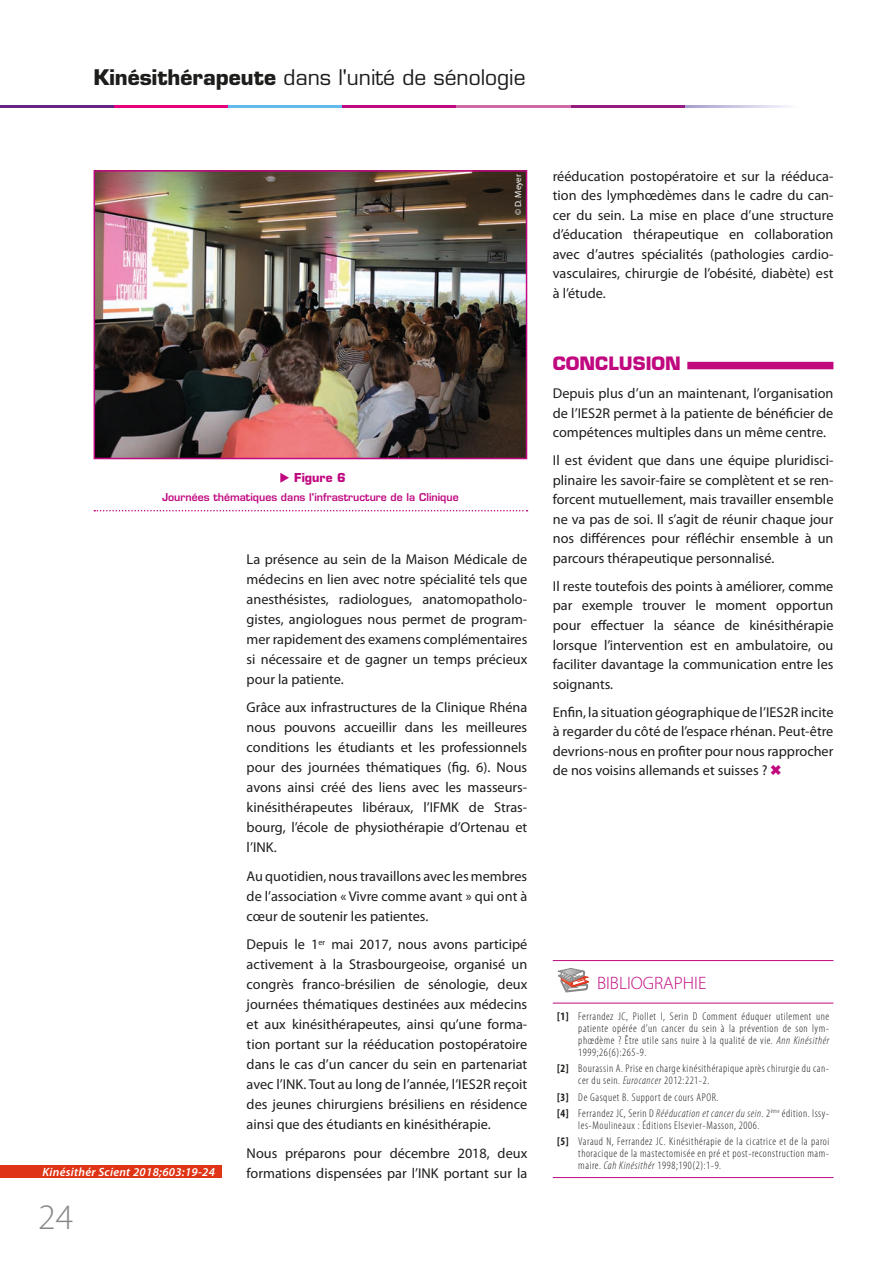
<style>
.page{position:relative;width:893px;height:1263px;background:#fff}
.page>*{position:absolute;margin:0;border:0;box-sizing:border-box;transform-origin:0 0}
.t1{font:300 36px "Myriad Pro";color:#878787}
.t2{font:21px "Eurostile";color:#1d1d1b}
.t3{font:300 18px "Myriad Pro";color:#c0087f}
.t4{font:700 18px "Eurostile";color:#c0087f}
.t5{font:14.25px/20px "Myriad Pro";color:#1d1d1b;text-align:justify}
.t6{font:italic 600 12px "Myriad Pro";letter-spacing:.025em;color:#fff}
.t7{font:700 12px "Eurostile";color:#c0087f}
.t8{font:300 condensed 11.25px/12px "Myriad Pro";letter-spacing:.05em;color:#1d1d1b}
.t9{font:600 10.5px "Eurostile";color:#c0087f}
.t10{font:9px "Myriad Pro";color:#fff}
.s1{font-weight:700}
.s2{color:#c0087f}
.s3{font-style:italic}
</style>
<div class="page">
<hr style="left:0;top:105px;width:114px;height:2px;background:#662483">
<hr style="left:114px;top:105px;width:114px;height:2px;background:#e6007e">
<hr style="left:228px;top:105px;width:115px;height:2px;background:#63b9e9">
<hr style="left:343px;top:105px;width:114px;height:2px;background:#c0087f">
<hr style="left:457px;top:105px;width:114px;height:2px;background:#cc69a6">
<hr style="left:571px;top:105px;width:114px;height:2px;background:#961b81">
<svg style="left:685px;top:105px;width:103px;height:2px"></svg>
<div style="left:0;top:1165px;width:221px;height:13px;background:#df3415"></div>
<div style="left:687px;top:362px;width:146px;height:7px;background:#c0087f"></div>
<img style="left:97px;top:173px;width:427px;height:283px">
<div style="left:94px;top:170px;width:433px;height:289px;border:2px solid #c0087f"></div>
<svg style="left:94px;top:510px;width:433px;height:1px"></svg>
<hr style="left:553px;top:960px;width:280px;height:1px;background:#c0087f">
<hr style="left:553px;top:1003px;width:280px;height:1px;background:#c0087f">
<hr style="left:553px;top:1177px;width:280px;height:1px;background:#c0087f">
<svg style="left:557px;top:968px;width:32px;height:25px"></svg>
<h2 class="t2" style="left:94px;top:65px;width:434px"><span class="s1">Kinésithérapeute</span> dans l'unité de sénologie</h2>
<p class="t10" style="left:513px;top:215px;width:42px;rotate:-90deg">© D. Meyer</p>
<p class="t7" style="left:294px;top:470px;width:53px">Figure 6</p>
<p class="t9" style="left:162px;top:491px;width:298px">Journées thématiques dans l'infrastructure de la Clinique</p>
<p class="t6" style="left:43px;top:1164px;width:174px">Kinésithér Scient 2018;603:19-24</p>
<h1 class="t1" style="left:38px;top:1195px;width:37px">24</h1>
<p class="t5" style="left:247px;top:548px;width:282px">La présence au sein de la Maison Médicale de médecins en lien avec notre spécialité tels que anesthésistes, radiologues, anatomopatholo&shy;gistes, angiologues nous permet de program&shy;mer rapidement des examens complémentaires si nécessaire et de gagner un temps précieux pour la patiente.</p>
<p class="t5" style="left:247px;top:697px;width:282px">Grâce aux infrastructures de la Clinique Rhéna nous pouvons accueillir dans les meilleures conditions les étudiants et les professionnels pour des journées thématiques (fig. 6). Nous avons ainsi créé des liens avec les masseurs&shy;kinésithérapeutes libéraux, l’IFMK de Stras&shy;bourg, l’école de physiothérapie d’Ortenau et l’INK.</p>
<p class="t5" style="left:247px;top:866px;width:282px">Au quotidien, nous travaillons avec les membres de l’association « Vivre comme avant » qui ont à cœur de soutenir les patientes.</p>
<p class="t5" style="left:247px;top:934px;width:282px">Depuis le 1<sup>er</sup> mai 2017, nous avons participé activement à la Strasbourgeoise, organisé un congrès franco-brésilien de sénologie, deux journées thématiques destinées aux médecins et aux kinésithérapeutes, ainsi qu’une forma&shy;tion portant sur la rééducation postopératoire dans le cas d’un cancer du sein en partenariat avec l’INK. Tout au long de l’année, l’IES2R reçoit des jeunes chirurgiens brésiliens en résidence ainsi que des étudiants en kinésithérapie.</p>
<p class="t5" style="left:247px;top:1143px;width:282px">Nous préparons pour décembre 2018, deux formations dispensées par l’INK portant sur la</p>
<p class="t5" style="left:553px;top:166px;width:282px;line-height:19.5px">rééducation postopératoire et sur la rééduca&shy;tion des lymphœdèmes dans le cadre du can&shy;cer du sein. La mise en place d’une structure d’éducation thérapeutique en collaboration avec d’autres spécialités (pathologies cardio&shy;vasculaires, chirurgie de l’obésité, diabète) est à l’étude.</p>
<p class="t4" style="left:553px;top:352px;width:130px">CONCLUSION</p>
<p class="t5" style="left:553px;top:383px;width:282px;line-height:19.5px">Depuis plus d’un an maintenant, l’organisation de l’IES2R permet à la patiente de bénéficier de compétences multiples dans un même centre.</p>
<p class="t5" style="left:553px;top:450px;width:282px;line-height:19.5px">Il est évident que dans une équipe pluridisci&shy;plinaire les savoir-faire se complètent et se ren&shy;forcent mutuellement, mais travailler ensemble ne va pas de soi. Il s’agit de réunir chaque jour nos différences pour réfléchir ensemble à un parcours thérapeutique personnalisé.</p>
<p class="t5" style="left:553px;top:576px;width:282px;line-height:19.5px">Il reste toutefois des points à améliorer, comme par exemple trouver le moment opportun pour effectuer la séance de kinésithérapie lorsque l’intervention est en ambulatoire, ou faciliter davantage la communication entre les soignants.</p>
<p class="t5" style="left:553px;top:702px;width:282px;line-height:19.5px">Enfin, la situation géographique de l’IES2R incite à regarder du côté de l’espace rhénan. Peut-être devrions-nous en profiter pour nous rapprocher de nos voisins allemands et suisses ? <span class="s2">✖</span></p>
<p class="t3" style="left:597px;top:972px;width:111px">BIBLIOGRAPHIE</p>
<p class="t8" style="left:578px;top:1010px;width:252px;text-align:justify;text-indent:-21px"><span class="s1">[1]</span> Ferrandez JC, Piollet I, Serin D Comment éduquer utilement une patiente opérée d’un cancer du sein à la prévention de son lym&shy;phœdème ? Être utile sans nuire à la qualité de vie. <span class="s3">Ann Kinésithér </span>1999;26(6):265-9.</p>
<p class="t8" style="left:578px;top:1062px;width:252px;text-indent:-21px"><span class="s1">[2]</span> Bourassin A. Prise en charge kinésithérapique après chirurgie du can&shy;cer du sein. <span class="s3">Eurocancer</span> 2012:221-2.</p>
<p class="t8" style="left:557px;top:1089px;width:274px;line-height:16.2px"><span class="s1">[3]</span> De Gasquet B. Support de cours APOR.<br><span class="s1">[4]</span> Ferrandez JC, Serin D <span class="s3">Rééducation et cancer du sein</span>. 2<sup>ème</sup> édition. Issy-</p>
<p class="t8" style="left:557px;top:1117px;width:274px;line-height:16.2px;text-indent:21px">les-Moulineaux : Éditions Elsevier-Masson, 2006.<br><span class="s1">[5]</span> Varaud N, Ferrandez JC. Kinésithérapie de la cicatrice et de la paroi</p>
<p class="t8" style="left:578px;top:1147px;width:252px">thoracique de la mastectomisée en pré et post-reconstruction mam&shy;maire. <span class="s3">Cah Kinésithér</span> 1998;190(2):1-9.</p>
</div>
